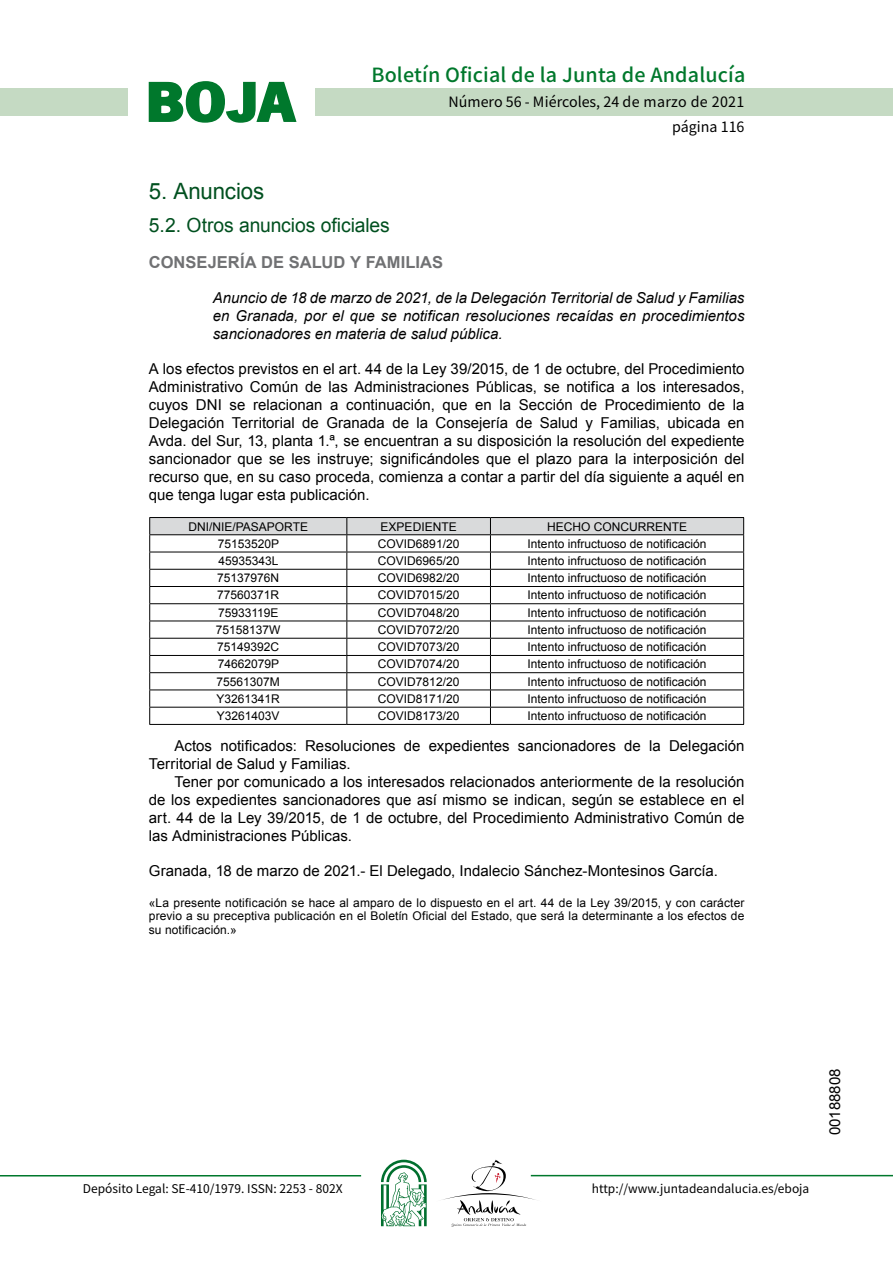
<style>
.page{position:relative;width:893px;height:1263px;background:#fff}
.page>*{position:absolute;margin:0;border:0;box-sizing:border-box;transform-origin:0 0}
.t1{font:700 57.75px "News Got T";color:#00782c;scale:1.14 1}
.t2{font:22.5px "Arial";letter-spacing:-.005em;color:#00501f}
.t3{font:500 19.5px "Noto Sans HK";letter-spacing:.01em;color:#00782c}
.t4{font:19.5px "Arial";letter-spacing:-.005em;color:#00501f}
.t5{font:700 16.5px "Arial";letter-spacing:.005em;color:#707173}
.t6{font:15px/18px "Arial";color:#000;text-align:justify}
.t7{font:italic 15px/18px "Arial";color:#000;text-align:justify}
.t8{font:14.25px/24.5px "Noto Sans HK";color:#000;text-align:right}
.t9{font:12px/13.5px "Arial";color:#000;text-align:justify}
.t10{font:12px "Noto Sans HK";color:#000}
</style>
<div class="page">
<div style="left:315px;top:88px;width:577px;height:28px;background:#c5dac3"></div>
<div style="left:0;top:88px;width:128px;height:28px;background:#c5dac3"></div>
<hr style="left:0;top:1175px;width:361px;height:2px;background:#00782c">
<hr style="left:531px;top:1175px;width:361px;height:1px;background:#00782c">
<svg style="left:148px;top:81px;width:149px;height:42px"></svg>
<svg style="left:442px;top:1160px;width:100px;height:67px"></svg>
<svg style="left:381px;top:1160px;width:45px;height:66px"></svg>
<hr style="left:149px;top:517px;width:198px;height:1px;background:#000">
<hr style="left:347px;top:517px;width:143px;height:1px;background:#000">
<hr style="left:490px;top:517px;width:254px;height:1px;background:#000">
<svg style="left:149px;top:518px;width:595px;height:206px"></svg>
<hr style="left:149px;top:724px;width:198px;height:1px;background:#000">
<hr style="left:347px;top:724px;width:143px;height:1px;background:#000">
<hr style="left:490px;top:724px;width:254px;height:1px;background:#000">
<h1 class="t1" style="left:145px;top:68px;width:133px">BOJA</h1>
<h3 class="t3" style="left:371px;top:64px;width:375px">Boletín Oficial de la Junta de Andalucía</h3>
<p class="t8" style="left:448px;top:90px;width:297px">Número 56 - Miércoles, 24 de marzo de 2021 página 116</p>
<h2 class="t2" style="left:149px;top:177px;width:117px">5. Anuncios</h2>
<h3 class="t4" style="left:149px;top:212px;width:242px">5.2. Otros anuncios oficiales</h3>
<p class="t5" style="left:149px;top:251px;width:296px">CONSEJERÍA DE SALUD Y FAMILIAS</p>
<p class="t7" style="left:213px;top:289px;width:533px">Anuncio de 18 de marzo de 2021, de la Delegación Territorial de Salud y Familias en Granada, por el que se notifican resoluciones recaídas en procedimientos sancionadores en materia de salud pública.</p>
<p class="t6" style="left:149px;top:360px;width:597px">A los efectos previstos en el art. 44 de la Ley 39/2015, de 1 de octubre, del Procedimiento Administrativo Común de las Administraciones Públicas, se notifica a los interesados, cuyos DNI se relacionan a continuación, que en la Sección de Procedimiento de la Delegación Territorial de Granada de la Consejería de Salud y Familias, ubicada en Avda. del Sur, 13, planta 1.ª, se encuentran a su disposición la resolución del expediente sancionador que se les instruye; significándoles que el plazo para la interposición del recurso que, en su caso proceda, comienza a contar a partir del día siguiente a aquél en que tenga lugar esta publicación.</p>
<p class="t9" style="left:188px;top:520px;width:121px">DNI/NIE/PASAPORTE</p>
<p class="t9" style="left:380px;top:520px;width:78px">EXPEDIENTE</p>
<p class="t9" style="left:547px;top:520px;width:141px">HECHO CONCURRENTE</p>
<p class="t9" style="left:218px;top:537px;width:63px">75153520P</p>
<p class="t9" style="left:378px;top:537px;width:83px">COVID6891/20</p>
<p class="t9" style="left:527px;top:537px;width:180px">Intento infructuoso de notificación</p>
<p class="t9" style="left:218px;top:554px;width:62px">45935343L</p>
<p class="t9" style="left:378px;top:554px;width:83px">COVID6965/20</p>
<p class="t9" style="left:527px;top:554px;width:180px">Intento infructuoso de notificación</p>
<p class="t9" style="left:217px;top:571px;width:64px">75137976N</p>
<p class="t9" style="left:378px;top:571px;width:83px">COVID6982/20</p>
<p class="t9" style="left:527px;top:571px;width:180px">Intento infructuoso de notificación</p>
<p class="t9" style="left:217px;top:589px;width:64px">77560371R</p>
<p class="t9" style="left:378px;top:589px;width:83px">COVID7015/20</p>
<p class="t9" style="left:527px;top:589px;width:180px">Intento infructuoso de notificación</p>
<p class="t9" style="left:218px;top:606px;width:62px">75933119E</p>
<p class="t9" style="left:378px;top:606px;width:83px">COVID7048/20</p>
<p class="t9" style="left:527px;top:606px;width:180px">Intento infructuoso de notificación</p>
<p class="t9" style="left:216px;top:623px;width:66px">75158137W</p>
<p class="t9" style="left:378px;top:623px;width:83px">COVID7072/20</p>
<p class="t9" style="left:527px;top:623px;width:180px">Intento infructuoso de notificación</p>
<p class="t9" style="left:217px;top:640px;width:64px">75149392C</p>
<p class="t9" style="left:378px;top:640px;width:83px">COVID7073/20</p>
<p class="t9" style="left:527px;top:640px;width:180px">Intento infructuoso de notificación</p>
<p class="t9" style="left:218px;top:658px;width:63px">74662079P</p>
<p class="t9" style="left:378px;top:658px;width:83px">COVID7074/20</p>
<p class="t9" style="left:527px;top:658px;width:180px">Intento infructuoso de notificación</p>
<p class="t9" style="left:216px;top:675px;width:65px">75561307M</p>
<p class="t9" style="left:378px;top:675px;width:83px">COVID7812/20</p>
<p class="t9" style="left:527px;top:675px;width:180px">Intento infructuoso de notificación</p>
<p class="t9" style="left:216px;top:692px;width:65px">Y3261341R</p>
<p class="t9" style="left:378px;top:692px;width:83px">COVID8171/20</p>
<p class="t9" style="left:527px;top:692px;width:180px">Intento infructuoso de notificación</p>
<p class="t9" style="left:217px;top:709px;width:64px">Y3261403V</p>
<p class="t9" style="left:378px;top:709px;width:83px">COVID8173/20</p>
<p class="t9" style="left:527px;top:709px;width:180px">Intento infructuoso de notificación</p>
<p class="t6" style="left:149px;top:737px;width:597px;text-indent:26px">Actos notificados: Resoluciones de expedientes sancionadores de la Delegación<br>Territorial de Salud y Familias.</p>
<p class="t6" style="left:149px;top:773px;width:597px;text-indent:26px">Tener por comunicado a los interesados relacionados anteriormente de la resolución de los expedientes sancionadores que así mismo se indican, según se establece en el art. 44 de la Ley 39/2015, de 1 de octubre, del Procedimiento Administrativo Común de las Administraciones Públicas.</p>
<p class="t6" style="left:149px;top:862px;width:570px">Granada, 18 de marzo de 2021.- El Delegado, Indalecio Sánchez-Montesinos García.</p>
<p class="t9" style="left:149px;top:896px;width:597px">«La presente notificación se hace al amparo de lo dispuesto en el art. 44 de la Ley 39/2015, y con carácter previo a su preceptiva publicación en el Boletín Oficial del Estado, que será la determinante a los efectos de su notificación.»</p>
<p class="t10" style="left:83px;top:1181px;width:261px">Depósito Legal: SE-410/1979. ISSN: 2253 - 802X</p>
<p class="t10" style="left:592px;top:1181px;width:219px">http://www.juntadeandalucia.es/eboja</p>
<p class="t6" style="left:826px;top:1135px;width:68px;rotate:-90deg">00188808</p>
</div>
